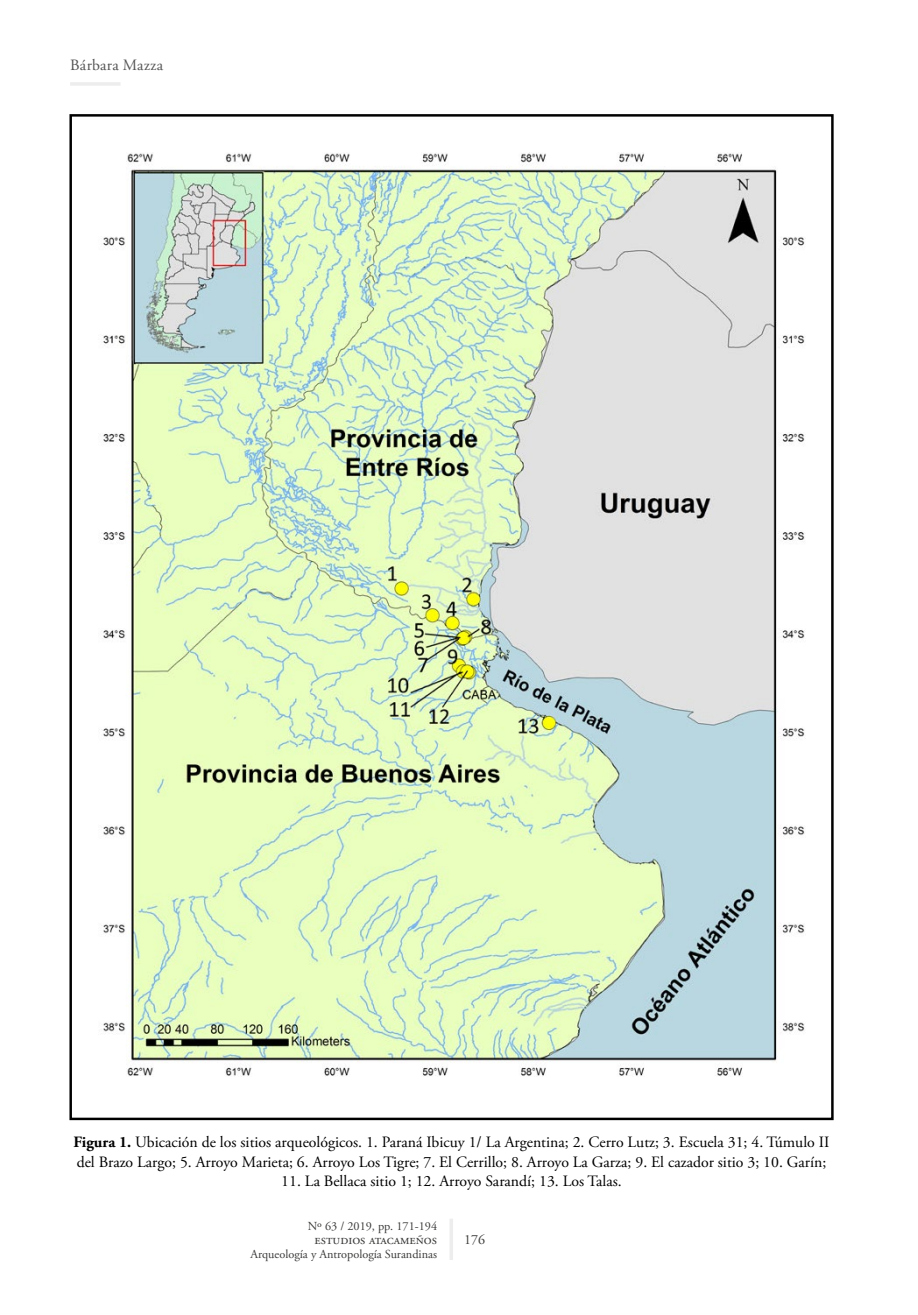
<style>
.page{position:relative;width:918px;height:1315px;background:#fff}
.page>*{position:absolute;margin:0;border:0;box-sizing:border-box;transform-origin:0 0}
.t1{font:15.75px/19.2px "Adobe Garamond Pro";color:#000}
.t2{font:15.75px "Adobe Garamond Pro";letter-spacing:.02em;color:#555454}
.t3{font:14px "Adobe Garamond Pro";color:#3c3c3b}
.t4{font:12.25px "Adobe Garamond Pro";color:#3c3c3b}
.s1{font-weight:700}
</style>
<div class="page">
<hr style="left:70px;top:82px;width:50px;height:4px;background:#ededed">
<hr style="left:449px;top:1218px;width:4px;height:42px;background:#ededed">
<img style="left:101px;top:152px;width:705px;height:925px">
<p class="t2" style="left:70px;top:55px;width:95px">Bárbara Mazza</p>
<p class="t1" style="left:74px;top:1133px;width:757px"><span class="s1">Figura 1.</span> Ubicación de los sitios arqueológicos. 1. Paraná Ibicuy 1/ La Argentina; 2. Cerro Lutz; 3. Escuela 31; 4. Túmulo II del Brazo Largo; 5. Arroyo Marieta; 6. Arroyo Los Tigre; 7. El Cerrillo; 8. Arroyo La Garza; 9. El cazador sitio 3; 10. Garín;</p>
<p class="t1" style="left:281px;top:1172px;width:342px">11. La Bellaca sitio 1; 12. Arroyo Sarandí; 13. Los Talas.</p>
<p class="t4" style="left:308px;top:1218px;width:131px">Nº 63 / 2019, pp. 171-194</p>
<p class="t3" style="left:314px;top:1231px;width:124px">estudios atacameños</p>
<p class="t4" style="left:251px;top:1246px;width:188px">Arqueología y Antropología Surandinas</p>
<p class="t3" style="left:464px;top:1231px;width:22px">176</p>
</div>
